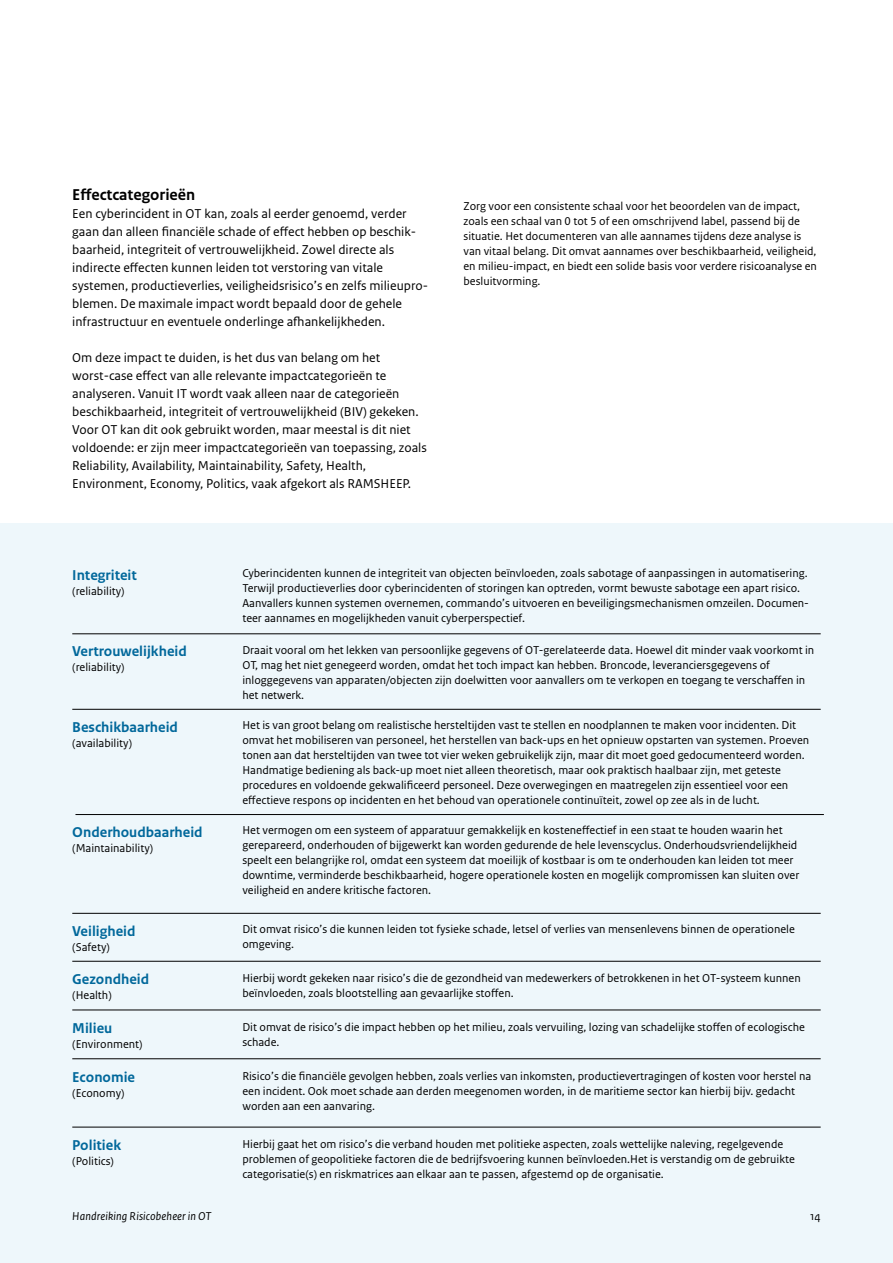
<style>
.page{position:relative;width:893px;height:1263px;background:#fff}
.page>*{position:absolute;margin:0;border:0;box-sizing:border-box;transform-origin:0 0}
.H3_RO_Alineakop_Sans{font:700 16.5px "Rijksoverheid Sans Text";color:#000}
.A_RO_Tabel_Kop{font:700 15px "Rijksoverheid Sans Text";color:#01689b}
.A_RO_Broodtekst_Sans{font:13.5px/18px "Rijksoverheid Sans Text";color:#000}
.A_RO_Tabel_Broodtekst{font:12px/15px "Rijksoverheid Sans Text";color:#000}
.t1{font:italic 12px "Rijksoverheid Sans Text";letter-spacing:.015em;color:#000}
</style>
<div class="page">
<div style="left:0;top:524px;width:893px;height:739px;background:#eef7fb"></div>
<hr style="left:72px;top:633px;width:749px;height:1px;background:#000">
<hr style="left:72px;top:709px;width:749px;height:1px;background:#000">
<hr style="left:75px;top:814px;width:749px;height:1px;background:#000">
<hr style="left:72px;top:913px;width:749px;height:1px;background:#000">
<hr style="left:72px;top:961px;width:749px;height:1px;background:#000">
<hr style="left:72px;top:1010px;width:749px;height:1px;background:#000">
<hr style="left:72px;top:1058px;width:749px;height:1px;background:#000">
<hr style="left:72px;top:1127px;width:749px;height:1px;background:#000">
<p class="H3_RO_Alineakop_Sans" style="left:72px;top:185px;width:125px">Effectcategorieën</p>
<p class="A_RO_Broodtekst_Sans" style="left:72px;top:205px;width:357px">Een cyberincident in OT kan, zoals al eerder genoemd, verder gaan dan alleen financiële schade of effect hebben op beschik&shy;baarheid, integriteit of vertrouwelijkheid. Zowel directe als indirecte effecten kunnen leiden tot verstoring van vitale systemen, productieverlies, veiligheidsrisico’s en zelfs milieupro&shy;blemen. De maximale impact wordt bepaald door de gehele infrastructuur en eventuele onderlinge afhankelijkheden.</p>
<p class="A_RO_Broodtekst_Sans" style="left:72px;top:349px;width:356px">Om deze impact te duiden, is het dus van belang om het worst-case effect van alle relevante impactcategorieën te analyseren. Vanuit IT wordt vaak alleen naar de categorieën beschikbaarheid, integriteit of vertrouwelijkheid (BIV) gekeken.<br>Voor OT kan dit ook gebruikt worden, maar meestal is dit niet voldoende: er zijn meer impactcategorieën van toepassing, zoals Reliability, Availability, Maintainability, Safety, Health, Environment, Economy, Politics, vaak afgekort als RAMSHEEP.</p>
<p class="A_RO_Tabel_Broodtekst" style="left:463px;top:198px;width:355px">Zorg voor een consistente schaal voor het beoordelen van de impact, zoals een schaal van 0 tot 5 of een omschrijvend label, passend bij de situatie. Het documenteren van alle aannames tijdens deze analyse is van vitaal belang. Dit omvat aannames over beschikbaarheid, veiligheid, en milieu-impact, en biedt een solide basis voor verdere risicoanalyse en besluitvorming.</p>
<p class="A_RO_Tabel_Kop" style="left:72px;top:566px;width:66px">Integriteit</p>
<p class="A_RO_Tabel_Broodtekst" style="left:72px;top:584px;width:54px">(reliability)</p>
<p class="A_RO_Tabel_Kop" style="left:72px;top:643px;width:116px">Vertrouwelijkheid</p>
<p class="A_RO_Tabel_Broodtekst" style="left:72px;top:660px;width:54px">(reliability)</p>
<p class="A_RO_Tabel_Kop" style="left:72px;top:718px;width:107px">Beschikbaarheid</p>
<p class="A_RO_Tabel_Broodtekst" style="left:72px;top:736px;width:61px">(availability)</p>
<p class="A_RO_Tabel_Kop" style="left:72px;top:823px;width:132px">Onderhoudbaarheid</p>
<p class="A_RO_Tabel_Broodtekst" style="left:72px;top:840px;width:82px">(Maintainability)</p>
<p class="A_RO_Tabel_Kop" style="left:72px;top:922px;width:65px">Veiligheid</p>
<p class="A_RO_Tabel_Broodtekst" style="left:72px;top:939px;width:39px">(Safety)</p>
<p class="A_RO_Tabel_Kop" style="left:72px;top:971px;width:78px">Gezondheid</p>
<p class="A_RO_Tabel_Broodtekst" style="left:72px;top:988px;width:41px">(Health)</p>
<p class="A_RO_Tabel_Kop" style="left:72px;top:1020px;width:42px">Milieu</p>
<p class="A_RO_Tabel_Broodtekst" style="left:72px;top:1037px;width:72px">(Environment)</p>
<p class="A_RO_Tabel_Kop" style="left:72px;top:1069px;width:64px">Economie</p>
<p class="A_RO_Tabel_Broodtekst" style="left:72px;top:1086px;width:54px">(Economy)</p>
<p class="A_RO_Tabel_Kop" style="left:72px;top:1137px;width:50px">Politiek</p>
<p class="A_RO_Tabel_Broodtekst" style="left:72px;top:1154px;width:43px">(Politics)</p>
<p class="A_RO_Tabel_Broodtekst" style="left:242px;top:566px;width:568px">Cyberincidenten kunnen de integriteit van objecten beïnvloeden, zoals sabotage of aanpassingen in automatisering.<br>Terwijl productieverlies door cyberincidenten of storingen kan optreden, vormt bewuste sabotage een apart risico.<br>Aanvallers kunnen systemen overnemen, commando’s uitvoeren en beveiligingsmechanismen omzeilen. Documen&shy;teer aannames en mogelijkheden vanuit cyberperspectief.</p>
<p class="A_RO_Tabel_Broodtekst" style="left:242px;top:642px;width:573px">Draait vooral om het lekken van persoonlijke gegevens of OT-gerelateerde data. Hoewel dit minder vaak voorkomt in OT, mag het niet genegeerd worden, omdat het toch impact kan hebben. Broncode, leveranciersgegevens of inloggegevens van apparaten/objecten zijn doelwitten voor aanvallers om te verkopen en toegang te verschaffen in het netwerk.</p>
<p class="A_RO_Tabel_Broodtekst" style="left:242px;top:718px;width:568px">Het is van groot belang om realistische hersteltijden vast te stellen en noodplannen te maken voor incidenten. Dit omvat het mobiliseren van personeel, het herstellen van back-ups en het opnieuw opstarten van systemen. Proeven tonen aan dat hersteltijden van twee tot vier weken gebruikelijk zijn, maar dit moet goed gedocumenteerd worden.<br>Handmatige bediening als back-up moet niet alleen theoretisch, maar ook praktisch haalbaar zijn, met geteste procedures en voldoende gekwalificeerd personeel. Deze overwegingen en maatregelen zijn essentieel voor een effectieve respons op incidenten en het behoud van operationele continuïteit, zowel op zee als in de lucht.</p>
<p class="A_RO_Tabel_Broodtekst" style="left:242px;top:823px;width:558px">Het vermogen om een systeem of apparatuur gemakkelijk en kosteneffectief in een staat te houden waarin het gerepareerd, onderhouden of bijgewerkt kan worden gedurende de hele levenscyclus. Onderhoudsvriendelijkheid speelt een belangrijke rol, omdat een systeem dat moeilijk of kostbaar is om te onderhouden kan leiden tot meer downtime, verminderde beschikbaarheid, hogere operationele kosten en mogelijk compromissen kan sluiten over veiligheid en andere kritische factoren.</p>
<p class="A_RO_Tabel_Broodtekst" style="left:242px;top:922px;width:554px">Dit omvat risico’s die kunnen leiden tot fysieke schade, letsel of verlies van mensenlevens binnen de operationele omgeving.</p>
<p class="A_RO_Tabel_Broodtekst" style="left:242px;top:970px;width:560px">Hierbij wordt gekeken naar risico’s die de gezondheid van medewerkers of betrokkenen in het OT-systeem kunnen beïnvloeden, zoals blootstelling aan gevaarlijke stoffen.</p>
<p class="A_RO_Tabel_Broodtekst" style="left:242px;top:1019px;width:564px">Dit omvat de risico’s die impact hebben op het milieu, zoals vervuiling, lozing van schadelijke stoffen of ecologische schade.</p>
<p class="A_RO_Tabel_Broodtekst" style="left:242px;top:1069px;width:570px">Risico’s die financiële gevolgen hebben, zoals verlies van inkomsten, productievertragingen of kosten voor herstel na een incident. Ook moet schade aan derden meegenomen worden, in de maritieme sector kan hierbij bijv. gedacht worden aan een aanvaring.</p>
<p class="A_RO_Tabel_Broodtekst" style="left:242px;top:1136px;width:554px">Hierbij gaat het om risico’s die verband houden met politieke aspecten, zoals wettelijke naleving, regelgevende problemen of geopolitieke factoren die de bedrijfsvoering kunnen beïnvloeden.Het is verstandig om de gebruikte categorisatie(s) en riskmatrices aan elkaar aan te passen, afgestemd op de organisatie.</p>
<p class="t1" style="left:72px;top:1209px;width:141px">Handreiking Risicobeheer in OT</p>
<p class="A_RO_Tabel_Broodtekst" style="left:810px;top:1208px;width:12px">14</p>
</div>
